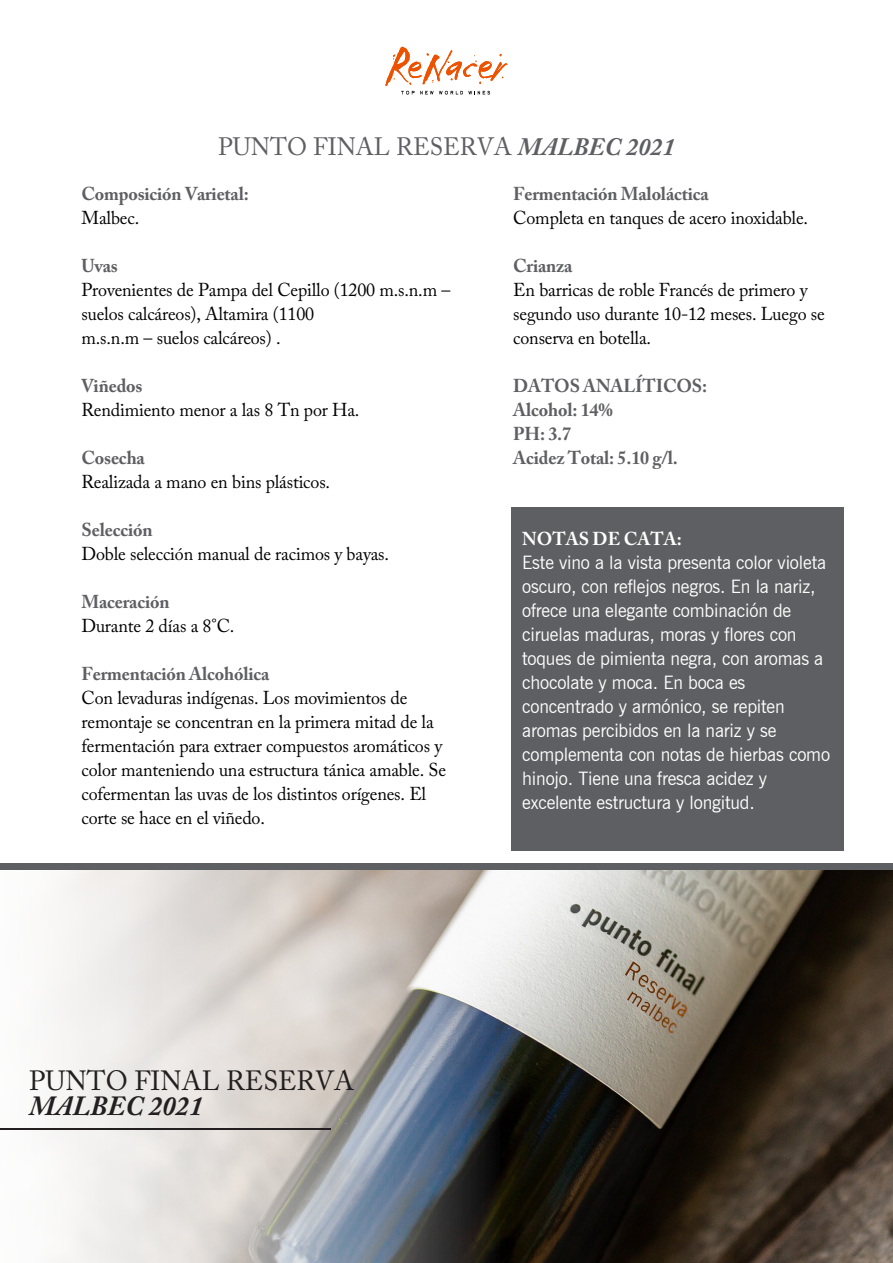
<style>
.page{position:relative;width:893px;height:1263px;background:#fff}
.page>*{position:absolute;margin:0;border:0;box-sizing:border-box;transform-origin:0 0}
.t1{font:27.6px "Adobe Caslon Pro";color:#231f20}
.t2{font:italic 700 27.6px "Adobe Caslon Pro";color:#231f20}
.t3{font:25.05px "Adobe Caslon Pro";color:#5e5f62}
.t4{font:18.6px/24px "Adobe Caslon Pro";letter-spacing:-.01em;color:#000}
.t5{font:18.6px/24px "News Gothic BT";letter-spacing:-.01em;color:#fff}
.t6{font:700 18.6px/24px "Adobe Caslon Pro";letter-spacing:-.01em;color:#5e5f62}
.t7{font:700 18.6px "Adobe Caslon Pro";color:#fff}
.s1{font-weight:700;font-style:italic}
</style>
<div class="page">
<img style="left:500px;top:870px;width:393px;height:393px">
<svg style="left:54px;top:870px;width:446px;height:393px;background:#c1c1c1"></svg>
<div style="left:0;top:864px;width:893px;height:6px;background:#5e5f62"></div>
<svg style="left:385px;top:46px;width:123px;height:49px"></svg>
<div style="left:511px;top:507px;width:332px;height:343px;background:#5e5f62"></div>
<hr style="left:0;top:1128px;width:331px;height:2px;background:#231f20">
<h2 class="t3" style="left:218px;top:132px;width:458px">PUNTO FINAL RESERVA <span class="s1">MALBEC 2021</span></h2>
<p class="t6" style="left:82px;top:182px;width:169px">Composición Varietal:</p>
<p class="t4" style="left:82px;top:206px;width:59px">Malbec.</p>
<p class="t6" style="left:82px;top:254px;width:38px">Uvas</p>
<p class="t4" style="left:82px;top:278px;width:370px">Provenientes de Pampa del Cepillo (1200 m.s.n.m – suelos calcáreos), Altamira (1100<br>m.s.n.m – suelos calcáreos) .</p>
<p class="t6" style="left:82px;top:374px;width:62px">Viñedos</p>
<p class="t4" style="left:82px;top:398px;width:279px">Rendimiento menor a las 8 Tn por Ha.</p>
<p class="t6" style="left:82px;top:446px;width:65px">Cosecha</p>
<p class="t4" style="left:82px;top:470px;width:250px">Realizada a mano en bins plásticos.</p>
<p class="t6" style="left:82px;top:518px;width:73px">Selección</p>
<p class="t4" style="left:82px;top:542px;width:309px">Doble selección manual de racimos y bayas.</p>
<p class="t6" style="left:82px;top:590px;width:90px">Maceración</p>
<p class="t4" style="left:82px;top:614px;width:154px">Durante 2 días a 8°C.</p>
<p class="t6" style="left:82px;top:662px;width:189px">Fermentación Alcohólica</p>
<p class="t4" style="left:82px;top:686px;width:366px">Con levaduras indígenas. Los movimientos de remontaje se concentran en la primera mitad de la fermentación para extraer compuestos aromáticos y color manteniendo una estructura tánica amable. Se cofermentan las uvas de los distintos orígenes. El corte se hace en el viñedo.</p>
<p class="t6" style="left:513px;top:182px;width:197px">Fermentación Maloláctica</p>
<p class="t4" style="left:513px;top:206px;width:296px">Completa en tanques de acero inoxidable.</p>
<p class="t6" style="left:513px;top:254px;width:61px">Crianza</p>
<p class="t4" style="left:513px;top:278px;width:313px">En barricas de roble Francés de primero y segundo uso durante 10-12 meses. Luego se conserva en botella.</p>
<p class="t6" style="left:513px;top:374px;width:195px">DATOS ANALÍTICOS:<br>Alcohol: 14%<br>PH: 3.7<br>Acidez Total: 5.10 g/l.</p>
<p class="t7" style="left:522px;top:527px;width:161px">NOTAS DE CATA:</p>
<p class="t5" style="left:522px;top:550px;width:309px">Este vino a la vista presenta color violeta oscuro, con reflejos negros. En la nariz, ofrece una elegante combinación de ciruelas maduras, moras y flores con toques de pimienta negra, con aromas a chocolate y moca. En boca es concentrado y armónico, se repiten aromas percibidos en la nariz y se complementa con notas de hierbas como hinojo. Tiene una fresca acidez y excelente estructura y longitud.</p>
<h1 class="t1" style="left:29px;top:1064px;width:326px">PUNTO FINAL RESERVA</h1>
<h1 class="t2" style="left:29px;top:1089px;width:175px">MALBEC 2021</h1>
</div>
